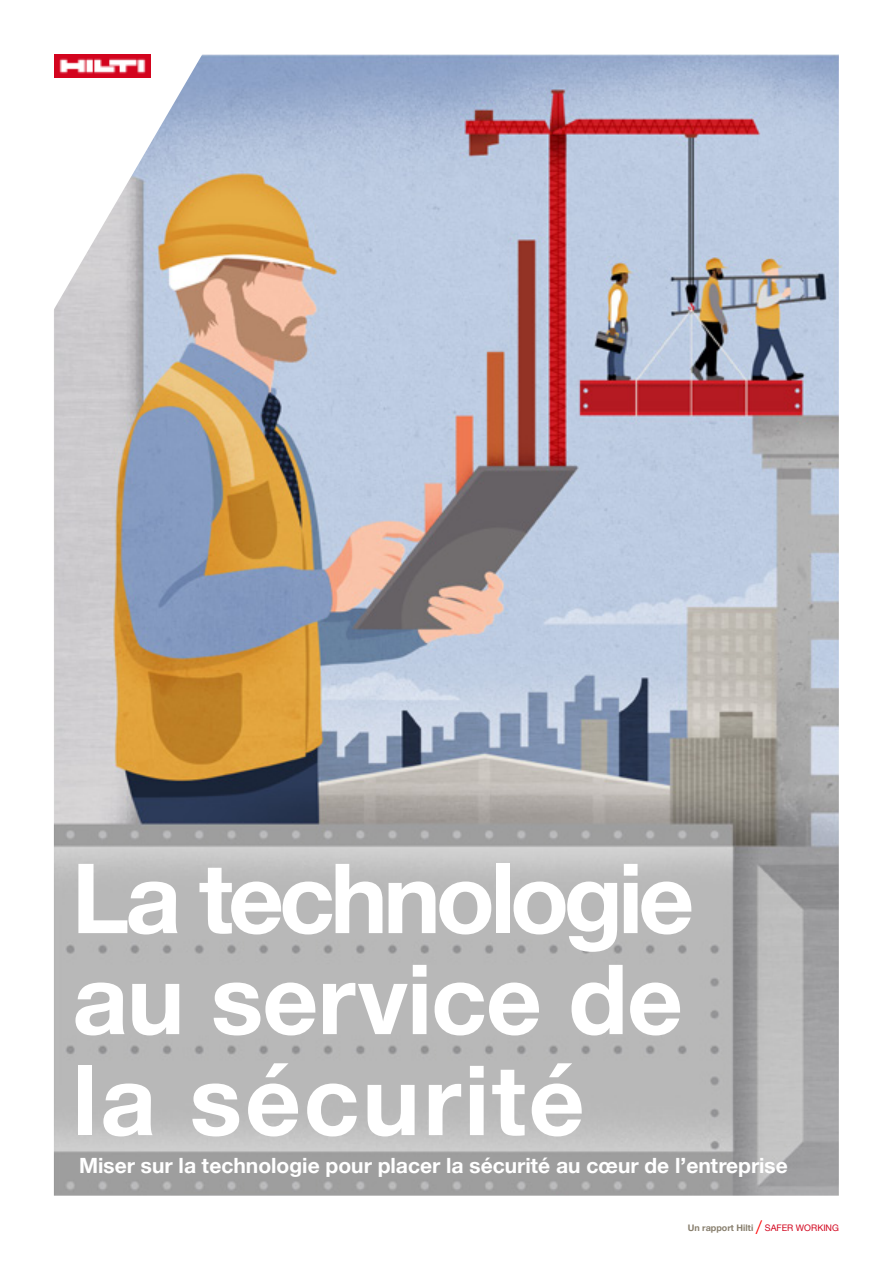
<style>
.page{position:relative;width:893px;height:1263px;background:#fff}
.page>*{position:absolute;margin:0;border:0;box-sizing:border-box;transform-origin:0 0}
.t1{font:700 97.05px/100.9px "Hilti";letter-spacing:-.01em;color:#fff;text-align:justify}
.t2{font:700 21px "Hilti";color:#fff}
.t3{font:700 9px "Hilti";color:#887f6e}
.s1{font-weight:400;font-size:15px;color:#f00}
.s2{font-weight:400;color:#d2051e}
</style>
<div class="page">
<img style="left:54px;top:54px;width:785px;height:1142px">
<svg style="left:54px;top:54px;width:180px;height:347px"></svg>
<img style="left:54px;top:54px;width:97px;height:23px">
<h1 class="t1" style="left:72px;top:844px;width:624px">La technologie au service de la sécurité</h1>
<p class="t2" style="left:79px;top:1151px;width:710px">Miser sur la technologie pour placer la sécurité au cœur de l’entreprise</p>
<p class="t3" style="left:688px;top:1221px;width:153px">Un rapport Hilti <span class="s1">/</span> <span class="s2">SAFER WORKING</span></p>
</div>
